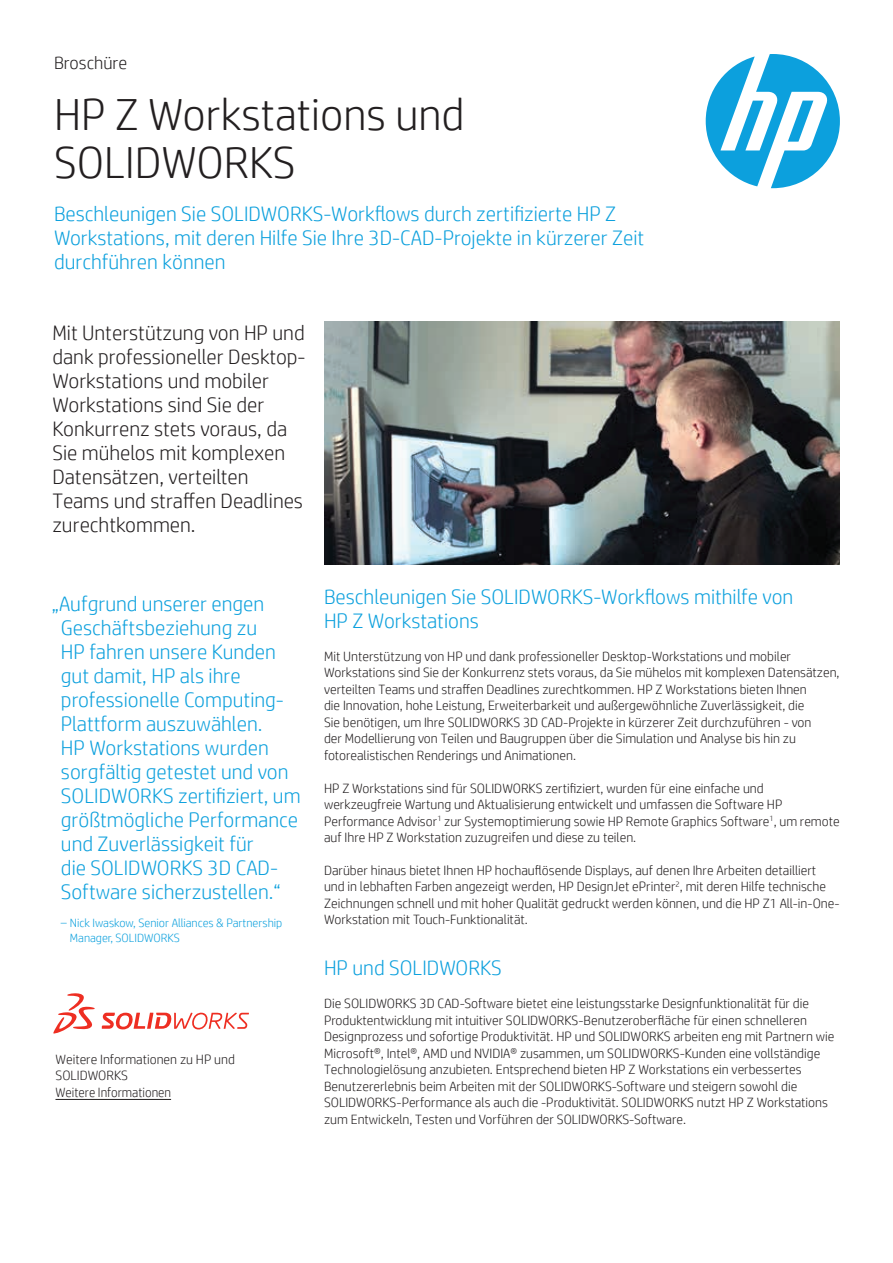
<style>
.page{position:relative;width:893px;height:1263px;background:#fff}
.page>*{position:absolute;margin:0;border:0;box-sizing:border-box;transform-origin:0 0}
.t1{font:300 45px/48px "HP Simplified";color:#231f20}
.t2{font:300 21px/24px "HP Simplified";color:#0ca0dd}
.t3{font:300 21px/24px "HP Simplified";color:#231f20}
.t4{font:300 18px "HP Simplified";color:#231f20}
.t5{font:300 13.5px/16.5px "HP Simplified";color:#231f20}
.t6{font:300 12px/15px "HP Simplified";color:#0ca0dd}
</style>
<div class="page">
<svg style="left:706px;top:54px;width:134px;height:134px"></svg>
<img style="left:325px;top:321px;width:515px;height:243px">
<hr style="left:55px;top:1099px;width:116px;height:1px;background:#231f20">
<svg style="left:53px;top:993px;width:196px;height:41px"></svg>
<h3 class="t4" style="left:54px;top:52px;width:75px">Broschüre</h3>
<h1 class="t1" style="left:54px;top:90px;width:412px">HP Z Workstations und<br>SOLIDWORKS</h1>
<h2 class="t2" style="left:54px;top:201px;width:592px">Beschleunigen Sie SOLIDWORKS-Workflows durch zertifizierte HP Z<br>Workstations, mit deren Hilfe Sie Ihre 3D-CAD-Projekte in kürzerer Zeit durchführen können</h2>
<p class="t3" style="left:52px;top:320px;width:255px">Mit Unterstützung von HP und dank professioneller Desktop-<br>Workstations und mobiler<br>Workstations sind Sie der<br>Konkurrenz stets voraus, da<br>Sie mühelos mit komplexen<br>Datensätzen, verteilten<br>Teams und straffen Deadlines zurechtkommen.</p>
<p class="t2" style="left:61px;top:591px;width:241px;text-indent:-9px">„Aufgrund unserer engen<br>Geschäftsbeziehung zu<br>HP fahren unsere Kunden gut damit, HP als ihre professionelle Computing-<br>Plattform auszuwählen.<br>HP Workstations wurden sorgfältig getestet und von<br>SOLIDWORKS zertifiziert, um größtmögliche Performance und Zuverlässigkeit für<br>die SOLIDWORKS 3D CAD-<br>Software sicherzustellen.“</p>
<p class="t6" style="left:70px;top:915px;width:214px;text-indent:-9px">– Nick Iwaskow, Senior Alliances &amp; Partnership<br>Manager, SOLIDWORKS</p>
<p class="t5" style="left:55px;top:1050px;width:181px">Weitere Informationen zu HP und<br>SOLIDWORKS<br>Weitere Informationen</p>
<h2 class="t2" style="left:324px;top:585px;width:471px">Beschleunigen Sie SOLIDWORKS-Workflows mithilfe von<br>HP Z Workstations</h2>
<p class="t5" style="left:324px;top:648px;width:517px">Mit Unterstützung von HP und dank professioneller Desktop-Workstations und mobiler Workstations sind Sie der Konkurrenz stets voraus, da Sie mühelos mit komplexen Datensätzen, verteilten Teams und straffen Deadlines zurechtkommen. HP Z Workstations bieten Ihnen<br>die Innovation, hohe Leistung, Erweiterbarkeit und außergewöhnliche Zuverlässigkeit, die<br>Sie benötigen, um Ihre SOLIDWORKS 3D CAD-Projekte in kürzerer Zeit durchzuführen - von<br>der Modellierung von Teilen und Baugruppen über die Simulation und Analyse bis hin zu fotorealistischen Renderings und Animationen.</p>
<p class="t5" style="left:324px;top:779px;width:517px">HP Z Workstations sind für SOLIDWORKS zertifiziert, wurden für eine einfache und werkzeugfreie Wartung und Aktualisierung entwickelt und umfassen die Software HP Performance Advisor<sup>1</sup> zur Systemoptimierung sowie HP Remote Graphics Software<sup>1</sup>, um remote auf Ihre HP Z Workstation zuzugreifen und diese zu teilen.</p>
<p class="t5" style="left:324px;top:862px;width:517px">Darüber hinaus bietet Ihnen HP hochauflösende Displays, auf denen Ihre Arbeiten detailliert und in lebhaften Farben angezeigt werden, HP DesignJet ePrinter<sup>2</sup>, mit deren Hilfe technische Zeichnungen schnell und mit hoher Qualität gedruckt werden können, und die HP Z1 All-in-One-Workstation mit Touch-Funktionalität.</p>
<h2 class="t2" style="left:324px;top:956px;width:179px">HP und SOLIDWORKS</h2>
<p class="t5" style="left:324px;top:995px;width:512px">Die SOLIDWORKS 3D CAD-Software bietet eine leistungsstarke Designfunktionalität für die Produktentwicklung mit intuitiver SOLIDWORKS-Benutzeroberfläche für einen schnelleren Designprozess und sofortige Produktivität. HP und SOLIDWORKS arbeiten eng mit Partnern wie Microsoft®, Intel®, AMD und NVIDIA® zusammen, um SOLIDWORKS-Kunden eine vollständige Technologielösung anzubieten. Entsprechend bieten HP Z Workstations ein verbessertes Benutzererlebnis beim Arbeiten mit der SOLIDWORKS-Software und steigern sowohl die SOLIDWORKS-Performance als auch die -Produktivität. SOLIDWORKS nutzt HP Z Workstations zum Entwickeln, Testen und Vorführen der SOLIDWORKS-Software.</p>
</div>
